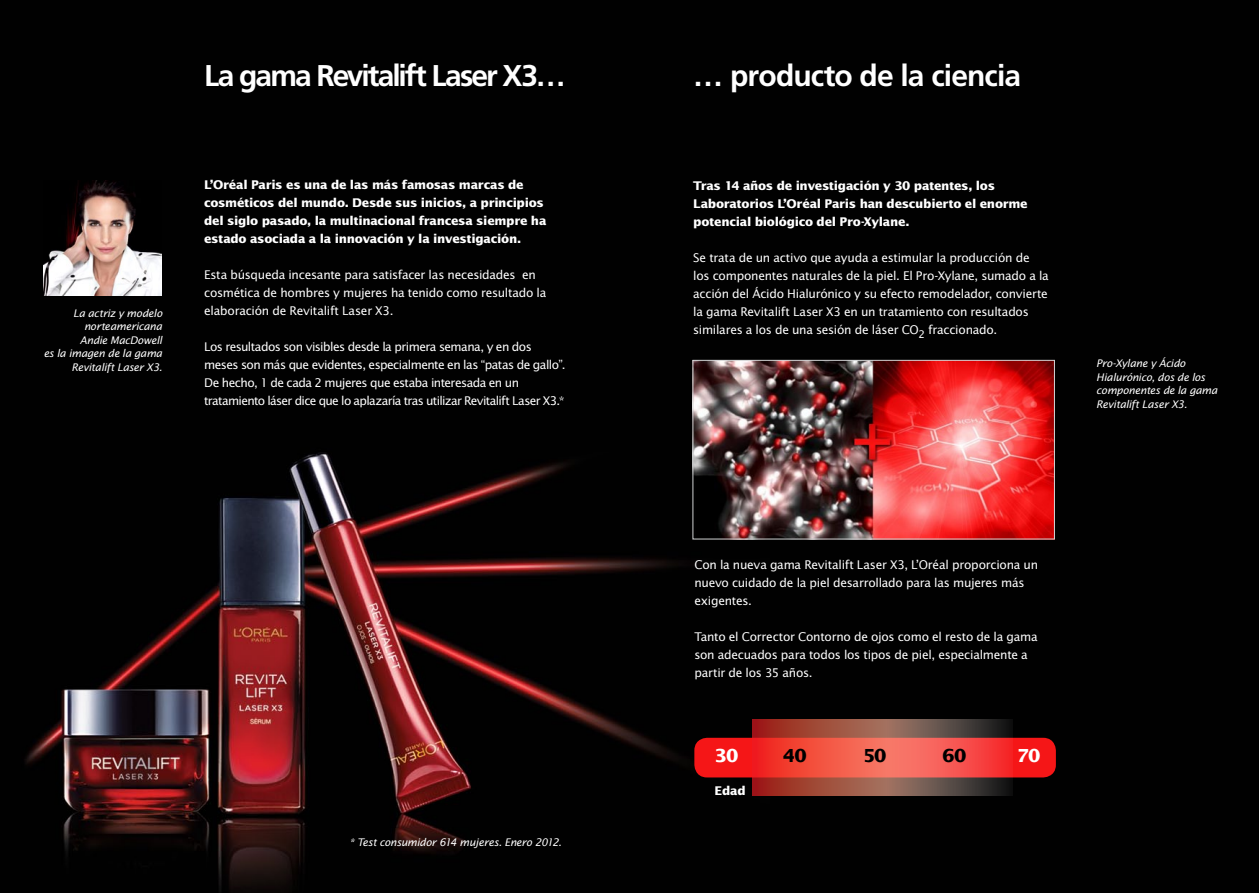
<style>
.page{position:relative;width:1259px;height:893px;background:#fff}
.page>*{position:absolute;margin:0;border:0;box-sizing:border-box;transform-origin:0 0}
.t1{font:700 30px "Frutiger LT Std";letter-spacing:-.065em;color:#fff}
.t2{font:700 30px "Frutiger LT Std";letter-spacing:-.045em;color:#fff}
.t3{font:700 18px "Lucida Sans Std";color:#000}
.t4{font:700 18px "Lucida Sans Std";color:#fff}
.t5{font:12px/18px "Lucida Sans Std";letter-spacing:-.025em;color:#fff}
.t6{font:700 12px/18px "Lucida Sans Std";letter-spacing:-.025em;color:#fff}
.t7{font:12px/18px "Lucida Sans Std";letter-spacing:-.05em;color:#fff}
.t8{font:italic 10.5px/13.5px "Lucida Sans Std";letter-spacing:-.025em;color:#fff}
</style>
<div class="page">
<img style="left:0;top:0;width:1259px;height:893px">
<img style="left:694px;top:362px;width:358px;height:175px">
<div style="left:692px;top:360px;width:362px;height:179px;border:1px solid #d1d3d4"></div>
<div style="left:694px;top:738px;width:362px;height:39px;background:#f51617;border-radius:13px"></div>
<svg style="left:753px;top:719px;width:259px;height:77px;background:#ba4d42"></svg>
<img style="left:43px;top:180px;width:119px;height:116px">
<p class="t8" style="left:44px;top:306px;width:120px;text-align:right">La actriz y modelo norteamericana<br>Andie MacDowell<br>es la imagen de la gama<br>Revitalift Laser X3.</p>
<h1 class="t1" style="left:204px;top:58px;width:363px">La gama Revitalift Laser X3…</h1>
<h1 class="t2" style="left:693px;top:58px;width:329px">… producto de la ciencia</h1>
<p class="t6" style="left:204px;top:176px;width:344px">L’Oréal Paris es una de las más famosas marcas de cosméticos del mundo. Desde sus inicios, a principios del siglo pasado, la multinacional francesa siempre ha estado asociada a la innovación y la investigación.</p>
<p class="t5" style="left:204px;top:266px;width:344px">Esta búsqueda incesante para satisfacer las necesidades en cosmética de hombres y mujeres ha tenido como resultado la elaboración de Revitalift Laser X3.</p>
<p class="t7" style="left:204px;top:338px;width:363px">Los resultados son visibles desde la primera semana, y en dos meses son más que evidentes, especialmente en las “patas de gallo”.<br>De hecho, 1 de cada 2 mujeres que estaba interesada en un tratamiento láser dice que lo aplazaría tras utilizar Revitalift Laser X3.*</p>
<p class="t6" style="left:693px;top:177px;width:336px">Tras 14 años de investigación y 30 patentes, los<br>Laboratorios L’Oréal Paris han descubierto el enorme potencial biológico del Pro-Xylane.</p>
<p class="t5" style="left:693px;top:248px;width:357px">Se trata de un activo que ayuda a estimular la producción de los componentes naturales de la piel. El Pro-Xylane, sumado a la acción del Ácido Hialurónico y su efecto remodelador, convierte la gama Revitalift Laser X3 en un tratamiento con resultados similares a los de una sesión de láser CO<sub>2</sub> fraccionado.</p>
<p class="t8" style="left:1096px;top:357px;width:123px">Pro-Xylane y Ácido<br>Hialurónico, dos de los componentes de la gama<br>Revitalift Laser X3.</p>
<p class="t8" style="left:349px;top:835px;width:213px">* Test consumidor 614 mujeres. Enero 2012.</p>
<p class="t5" style="left:694px;top:556px;width:345px">Con la nueva gama Revitalift Laser X3, L’Oréal proporciona un nuevo cuidado de la piel desarrollado para las mujeres más exigentes.</p>
<p class="t5" style="left:694px;top:628px;width:345px">Tanto el Corrector Contorno de ojos como el resto de la gama son adecuados para todos los tipos de piel, especialmente a partir de los 35 años.</p>
<h2 class="t4" style="left:714px;top:746px;width:25px">30</h2>
<h2 class="t3" style="left:783px;top:746px;width:25px">40</h2>
<h2 class="t3" style="left:862px;top:746px;width:25px">50</h2>
<h2 class="t3" style="left:942px;top:746px;width:25px">60</h2>
<h2 class="t4" style="left:1016px;top:746px;width:25px">70</h2>
<p class="t6" style="left:714px;top:782px;width:33px">Edad</p>
</div>
